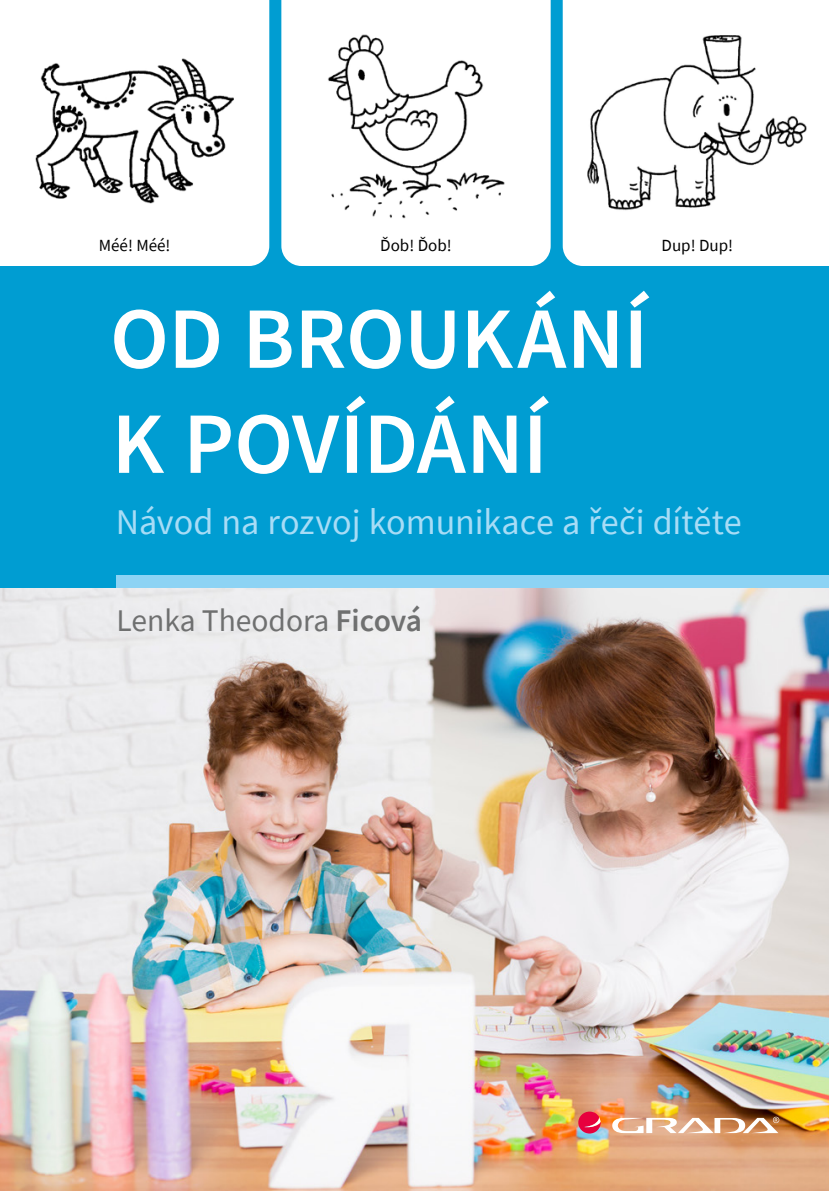
<style>
.page{position:relative;width:829px;height:1191px;background:#fff}
.page>*{position:absolute;margin:0;border:0;box-sizing:border-box;transform-origin:0 0}
.t1{font:600 87.5px/105px "Source Sans Pro";letter-spacing:-.005em;color:#fff}
.t2{font:36.05px "Source Sans Pro";color:#a7dcf6}
.t3{font:31.5px "Source Sans Pro";color:#6f7070}
.t4{font:16.97px "Source Sans Pro";color:#000}
.s1{font-weight:600}
</style>
<div class="page">
<img style="left:0;top:587px;width:828px;height:604px">
<div style="left:0;top:0;width:828px;height:587px;background:#009dd2"></div>
<div style="left:0;top:0;width:269px;height:266px;background:#fff"></div>
<img style="left:35px;top:58px;width:199px;height:145px">
<div style="left:281px;top:0;width:269px;height:266px;background:#fff"></div>
<img style="left:327px;top:33px;width:178px;height:185px">
<div style="left:562px;top:0;width:266px;height:266px;background:#fff"></div>
<img style="left:582px;top:30px;width:225px;height:181px">
<div style="left:116px;top:575px;width:712px;height:12px;background:#8dd3f4"></div>
<svg style="left:578px;top:1111px;width:22px;height:22px"></svg>
<svg style="left:612px;top:1116px;width:167px;height:17px"></svg>
<p class="t4" style="left:99px;top:234px;width:73px">Méé! Méé!</p>
<p class="t4" style="left:380px;top:234px;width:73px">Ďob! Ďob!</p>
<p class="t4" style="left:661px;top:234px;width:73px">Dup! Dup!</p>
<h1 class="t1" style="left:110px;top:285px;width:539px">OD BROUKÁNÍ<br>K POVÍDÁNÍ</h1>
<p class="t2" style="left:116px;top:499px;width:627px">Návod na rozvoj komunikace a řeči dítěte</p>
<p class="t3" style="left:116px;top:600px;width:307px">Lenka Theodora <span class="s1">Ficová</span></p>
</div>
